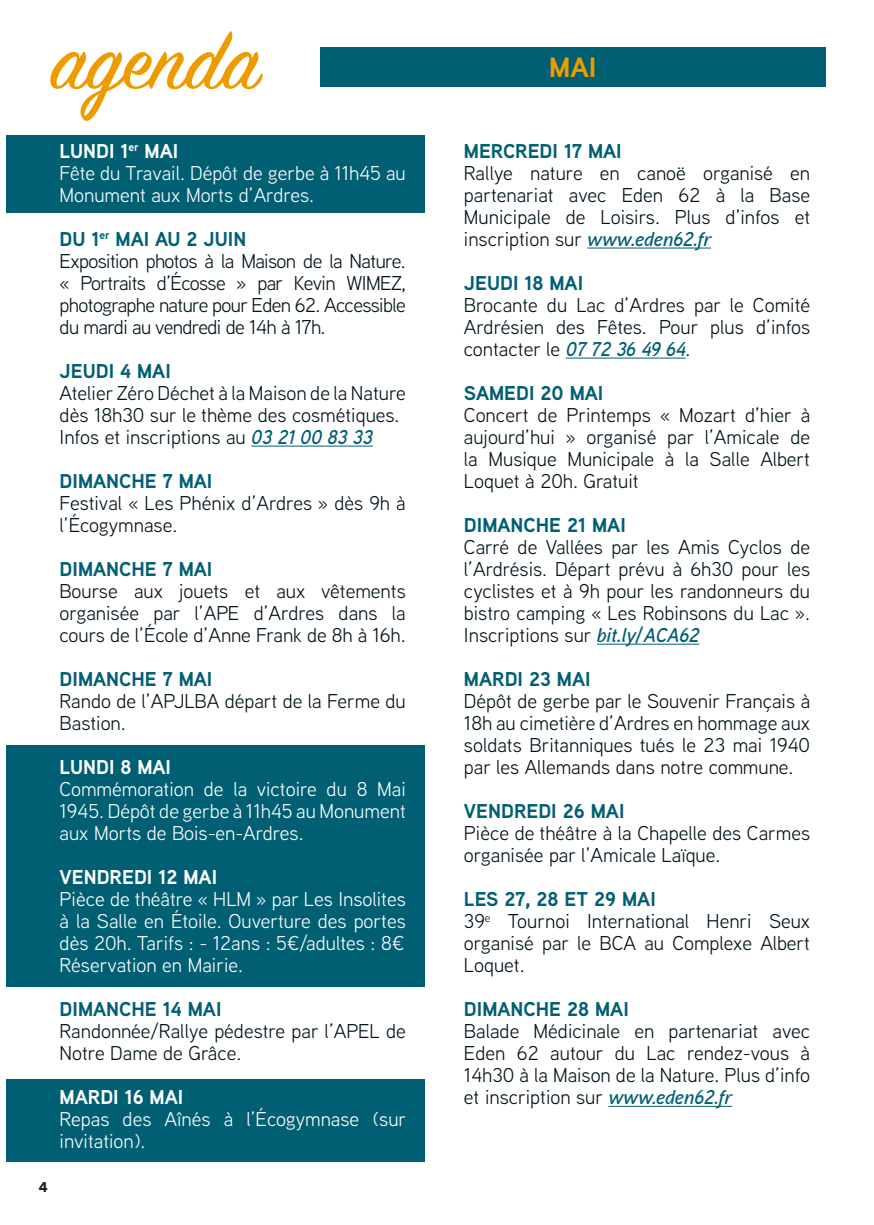
<style>
.page{position:relative;width:874px;height:1225px;background:#fff}
.page>*{position:absolute;margin:0;border:0;box-sizing:border-box;transform-origin:0 0}
.t1{font:90px "Sign Painter House Script";color:#ee9b00}
.t2{font:700 28px "Aaux Next";color:#ee9b00}
.t3{font:20px/22px "Aaux Next";color:#001219;text-align:justify}
.t4{font:20px/22px "Aaux Next";color:#fff}
.t5{font:700 20px "Aaux Next";color:#005f73}
.t6{font:700 20px "Aaux Next";color:#fff}
.t7{font:700 14px "Avenir Next";color:#231f20}
.s1{font-weight:600;font-style:italic;color:#005f73}
</style>
<div class="page">
<div style="left:6px;top:1078px;width:418px;height:83px;background:#005f73"></div>
<div style="left:6px;top:746px;width:418px;height:240px;background:#005f73"></div>
<div style="left:6px;top:135px;width:418px;height:77px;background:#005f73"></div>
<div style="left:320px;top:47px;width:505px;height:40px;background:#005f73"></div>
<hr style="left:251px;top:445px;width:121px;height:1px;background:#005f73">
<hr style="left:587px;top:247px;width:123px;height:1px;background:#005f73">
<hr style="left:565px;top:357px;width:120px;height:1px;background:#005f73">
<hr style="left:596px;top:643px;width:103px;height:1px;background:#005f73">
<hr style="left:608px;top:1105px;width:123px;height:1px;background:#005f73">
<p class="t1" style="left:50px;top:6px;width:210px">agenda</p>
<p class="t6" style="left:60px;top:137px;width:120px">LUNDI 1<sup>er</sup> MAI</p>
<p class="t4" style="left:60px;top:161px;width:347px">Fête du Travail. Dépôt de gerbe à 11h45 au<br>Monument aux Morts d’Ardres.</p>
<p class="t5" style="left:60px;top:225px;width:188px">DU 1<sup>er</sup> MAI AU 2 JUIN</p>
<p class="t3" style="left:60px;top:249px;width:347px">Exposition photos à la Maison de la Nature. « Portraits d’Écosse » par Kevin WIMEZ, photographe nature pour Eden 62. Accessible du mardi au vendredi de 14h à 17h.</p>
<p class="t5" style="left:60px;top:357px;width:113px">JEUDI 4 MAI</p>
<p class="t3" style="left:60px;top:381px;width:347px">Atelier Zéro Déchet à la Maison de la Nature dès 18h30 sur le thème des cosmétiques.</p>
<p class="t3" style="left:60px;top:425px;width:314px">Infos et inscriptions au <span class="s1">03 21 00 83 33</span></p>
<p class="t5" style="left:60px;top:467px;width:154px">DIMANCHE 7 MAI</p>
<p class="t3" style="left:60px;top:491px;width:347px">Festival « Les Phénix d’Ardres » dès 9h à l’Écogymnase.</p>
<p class="t5" style="left:60px;top:555px;width:154px">DIMANCHE 7 MAI</p>
<p class="t3" style="left:60px;top:579px;width:347px">Bourse aux jouets et aux vêtements organisée par l’APE d’Ardres dans la cours de l’École d’Anne Frank de 8h à 16h.</p>
<p class="t5" style="left:60px;top:665px;width:154px">DIMANCHE 7 MAI</p>
<p class="t3" style="left:60px;top:689px;width:347px">Rando de l’APJLBA départ de la Ferme du<br>Bastion.</p>
<p class="t6" style="left:60px;top:753px;width:113px">LUNDI 8 MAI</p>
<p class="t4" style="left:60px;top:777px;width:347px;text-align:justify">Commémoration de la victoire du 8 Mai 1945. Dépôt de gerbe à 11h45 au Monument aux Morts de Bois-en-Ardres.</p>
<p class="t6" style="left:60px;top:863px;width:159px">VENDREDI 12 MAI</p>
<p class="t4" style="left:60px;top:887px;width:347px;text-align:justify">Pièce de théâtre « HLM » par Les Insolites à la Salle en Étoile. Ouverture des portes dès 20h. Tarifs : - 12ans : 5€/adultes : 8€</p>
<p class="t4" style="left:60px;top:953px;width:185px">Réservation en Mairie.</p>
<p class="t5" style="left:60px;top:995px;width:163px">DIMANCHE 14 MAI</p>
<p class="t3" style="left:60px;top:1019px;width:347px">Randonnée/Rallye pédestre par l’APEL de<br>Notre Dame de Grâce.</p>
<p class="t6" style="left:60px;top:1083px;width:125px">MARDI 16 MAI</p>
<p class="t4" style="left:60px;top:1107px;width:348px">Repas des Aînés à l’Écogymnase (sur invitation).</p>
<p class="t7" style="left:39px;top:1175px;width:11px">4</p>
<p class="t2" style="left:549px;top:47px;width:49px">MAI</p>
<p class="t5" style="left:463px;top:137px;width:159px">MERCREDI 17 MAI</p>
<p class="t3" style="left:463px;top:161px;width:347px">Rallye nature en canoë organisé en partenariat avec Eden 62 à la Base Municipale de Loisirs. Plus d’infos et inscription sur <span class="s1">www.eden62.fr</span></p>
<p class="t5" style="left:463px;top:269px;width:121px">JEUDI 18 MAI</p>
<p class="t3" style="left:463px;top:293px;width:347px">Brocante du Lac d’Ardres par le Comité Ardrésien des Fêtes. Pour plus d’infos contacter le <span class="s1">07 72 36 49 64</span>.</p>
<p class="t5" style="left:463px;top:379px;width:141px">SAMEDI 20 MAI</p>
<p class="t3" style="left:463px;top:403px;width:347px">Concert de Printemps « Mozart d’hier à aujourd’hui » organisé par l’Amicale de la Musique Municipale à la Salle Albert Loquet à 20h. Gratuit</p>
<p class="t5" style="left:463px;top:511px;width:163px">DIMANCHE 21 MAI</p>
<p class="t3" style="left:463px;top:535px;width:347px">Carré de Vallées par les Amis Cyclos de l’Ardrésis. Départ prévu à 6h30 pour les cyclistes et à 9h pour les randonneurs du bistro camping « Les Robinsons du Lac ».<br>Inscriptions sur <span class="s1">bit.ly/ACA62</span></p>
<p class="t5" style="left:463px;top:665px;width:128px">MARDI 23 MAI</p>
<p class="t3" style="left:463px;top:689px;width:347px">Dépôt de gerbe par le Souvenir Français à 18h au cimetière d’Ardres en hommage aux soldats Britanniques tués le 23 mai 1940 par les Allemands dans notre commune.</p>
<p class="t5" style="left:463px;top:797px;width:162px">VENDREDI 26 MAI</p>
<p class="t3" style="left:463px;top:821px;width:347px">Pièce de théâtre à la Chapelle des Carmes organisée par l’Amicale Laïque.</p>
<p class="t5" style="left:463px;top:885px;width:193px">LES 27, 28 ET 29 MAI</p>
<p class="t3" style="left:463px;top:909px;width:347px">39<sup>e</sup> Tournoi International Henri Seux organisé par le BCA au Complexe Albert Loquet.</p>
<p class="t5" style="left:463px;top:995px;width:166px">DIMANCHE 28 MAI</p>
<p class="t3" style="left:463px;top:1019px;width:347px">Balade Médicinale en partenariat avec Eden 62 autour du Lac rendez-vous à 14h30 à la Maison de la Nature. Plus d’info et inscription sur <span class="s1">www.eden62.fr</span></p>
</div>
